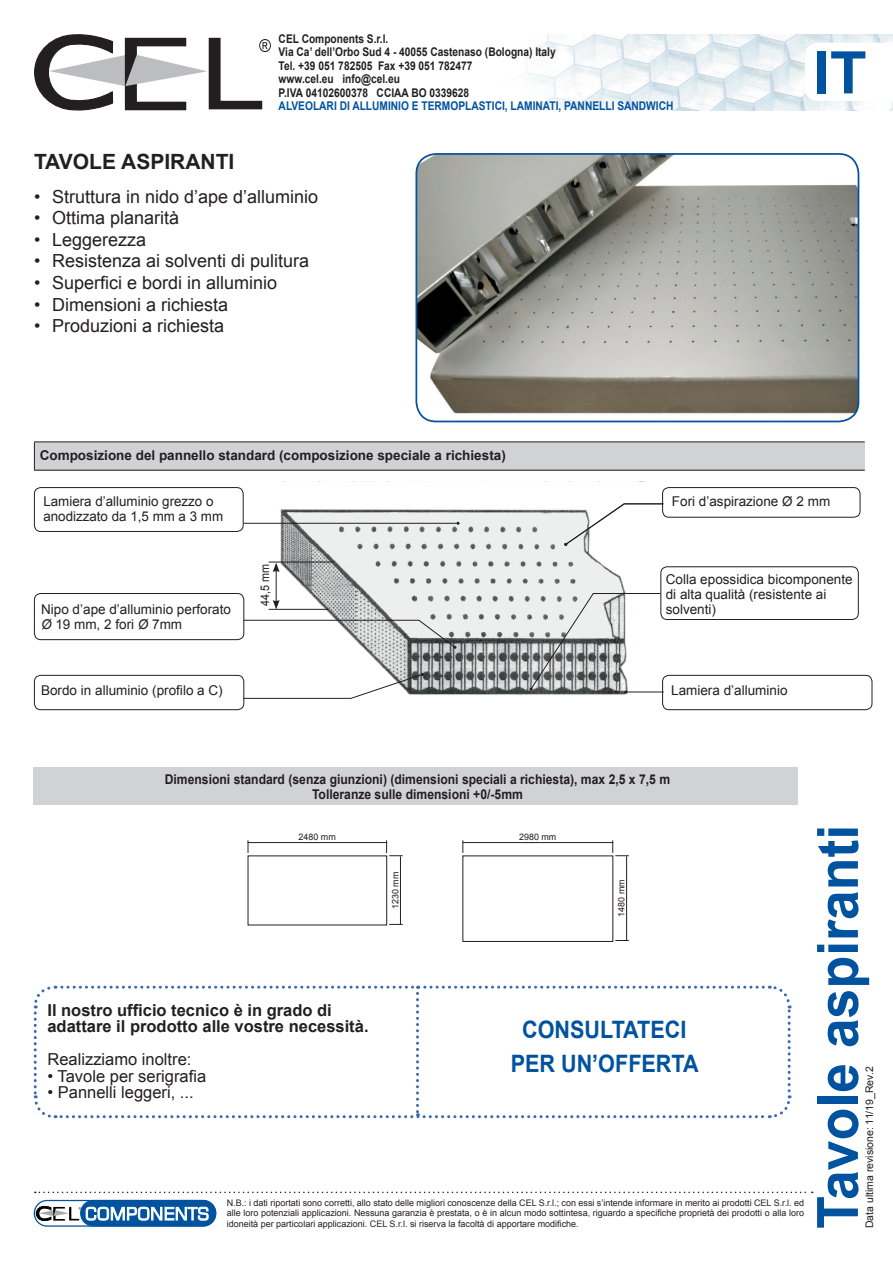
<style>
.page{position:relative;width:893px;height:1263px;background:#fff}
.page>*{position:absolute;margin:0;border:0;box-sizing:border-box;transform-origin:0 0}
.t1{font:700 58.65px "Arial";color:#0153a0}
.t2{font:700 57px "Arial";color:#0153a0;scale:.94 1}
.t3{font:700 24px/34.5px "Arial";color:#0153a0;text-align:center;scale:.9 1}
.t4{font:700 21px "Arial";color:#231f20}
.t5{font:18px "Arial";color:#231f20}
.t6{font:700 16.5px/16.5px "Arial";color:#231f20}
.t7{font:16.5px "Arial";color:#231f20}
.t8{font:13.5px/15px "Arial";color:#231f20}
.t9{font:700 13.5px/15px "Arial";color:#231f20;text-align:center;scale:.9 1}
.t10{font:700 13.5px "Arial";color:#231f20}
.t11{font:700 12px/13.5px "Arial";color:#231f20;scale:.85 1}
.t12{font:700 12px "Arial";color:#0153a0;scale:.85 1}
.t13{font:12px "Arial";color:#231f20;scale:.9 1}
.t14{font:10.5px "Arial";color:#231f20}
.t15{font:9px/10.8px "Arial";color:#231f20;text-align:justify}
.t16{font:8.85px "Arial";color:#231f20}
.s1{font-style:italic}
</style>
<div class="page">
<img style="left:524px;top:34px;width:368px;height:77px">
<svg style="left:34px;top:34px;width:237px;height:77px"></svg>
<svg style="left:35px;top:1192px;width:777px;height:1px"></svg>
<svg style="left:805px;top:43px;width:87px;height:58px"></svg>
<div style="left:34px;top:1200px;width:182px;height:27px;border:1px solid #0153a0;border-radius:13px"></div>
<div style="left:81px;top:1200px;width:135px;height:26px;background:#0153a0;border-radius:13px"></div>
<div style="left:80px;top:1200px;width:136px;height:26px;border:1px solid #0153a0;border-radius:13px"></div>
<svg style="left:36px;top:1205px;width:173px;height:16px"></svg>
<img style="left:416px;top:154px;width:442px;height:267px;border-radius:20px">
<div style="left:415px;top:153px;width:444px;height:269px;border:2px solid #0153a0;border-radius:20px"></div>
<div style="left:34px;top:767px;width:764px;height:38px;background:#d1d2d4"></div>
<img style="left:262px;top:481px;width:382px;height:214px">
<hr style="left:243px;top:523px;width:215px;height:1px;background:#231f20">
<div style="left:34px;top:442px;width:830px;height:28px;background:#d1d2d4"></div>
<svg style="left:34px;top:442px;width:1px;height:28px"></svg>
<hr style="left:34px;top:441px;width:830px;height:1px;background:#231f20">
<hr style="left:34px;top:470px;width:830px;height:1px;background:#231f20">
<div style="left:34px;top:487px;width:209px;height:45px;border:1px solid #231f20;border-radius:6px"></div>
<svg style="left:243px;top:620px;width:213px;height:29px"></svg>
<div style="left:34px;top:593px;width:210px;height:47px;border:1px solid #231f20;border-radius:6px"></div>
<div style="left:34px;top:675px;width:210px;height:35px;border:1px solid #231f20;border-radius:6px"></div>
<div style="left:662px;top:675px;width:210px;height:35px;border:1px solid #231f20;border-radius:6px"></div>
<svg style="left:243px;top:673px;width:181px;height:26px"></svg>
<svg style="left:564px;top:503px;width:98px;height:43px"></svg>
<div style="left:660px;top:566px;width:198px;height:54px;border:1px solid #231f20;border-radius:6px"></div>
<div style="left:662px;top:487px;width:198px;height:31px;border:1px solid #231f20;border-radius:6px"></div>
<hr style="left:625px;top:692px;width:38px;height:1px;background:#231f20">
<svg style="left:529px;top:593px;width:132px;height:101px"></svg>
<hr style="left:269px;top:609px;width:59px;height:1px;background:#231f20">
<hr style="left:269px;top:562px;width:65px;height:1px;background:#231f20">
<hr style="left:276px;top:570px;width:1px;height:32px;background:#231f20">
<svg style="left:273px;top:563px;width:6px;height:9px"></svg>
<svg style="left:273px;top:600px;width:6px;height:9px"></svg>
<hr style="left:248px;top:842px;width:138px;height:1px;background:#231f20">
<svg style="left:247px;top:840px;width:2px;height:13px"></svg>
<hr style="left:400px;top:857px;width:1px;height:67px;background:#231f20">
<svg style="left:386px;top:840px;width:16px;height:17px"></svg>
<svg style="left:389px;top:923px;width:13px;height:2px"></svg>
<div style="left:462px;top:855px;width:151px;height:87px;border:1px solid #231f20"></div>
<hr style="left:463px;top:842px;width:149px;height:1px;background:#231f20">
<svg style="left:462px;top:840px;width:1px;height:13px"></svg>
<hr style="left:626px;top:857px;width:1px;height:83px;background:#231f20">
<svg style="left:612px;top:840px;width:16px;height:17px"></svg>
<svg style="left:615px;top:939px;width:13px;height:2px"></svg>
<svg style="left:33px;top:985px;width:759px;height:134px"></svg>
<h3 class="t11" style="left:279px;top:32px;width:327px">CEL Components S.r.l.<br>Via Ca’ dell’Orbo Sud 4 - 40055 Castenaso (Bologna) Italy Tel. +39 051 782505 Fax +39 051 782477<br>www.cel.eu info@cel.eu<br>P.IVA 04102600378 CCIAA BO 0339628</h3>
<h3 class="t12" style="left:279px;top:99px;width:466px">ALVEOLARI DI ALLUMINIO E TERMOPLASTICI, LAMINATI, PANNELLI SANDWICH</h3>
<h3 class="t4" style="left:34px;top:150px;width:202px">TAVOLE ASPIRANTI</h3>
<h3 class="t5" style="left:34px;top:186px;width:286px">• Struttura in nido d’ape d’alluminio</h3>
<h3 class="t5" style="left:34px;top:208px;width:147px">• Ottima planarità</h3>
<h3 class="t5" style="left:34px;top:230px;width:114px">• Leggerezza</h3>
<h3 class="t5" style="left:34px;top:251px;width:277px">• Resistenza ai solventi di pulitura</h3>
<h3 class="t5" style="left:34px;top:273px;width:245px">• Superfici e bordi in alluminio</h3>
<h3 class="t5" style="left:34px;top:294px;width:196px">• Dimensioni a richiesta</h3>
<h3 class="t5" style="left:34px;top:316px;width:192px">• Produzioni a richiesta</h3>
<h3 class="t10" style="left:40px;top:448px;width:467px">Composizione del pannello standard (composizione speciale a richiesta)</h3>
<h1 class="t1" style="left:813px;top:40px;width:55px">IT</h1>
<h3 class="t8" style="left:43px;top:494px;width:181px">Lamiera d’alluminio grezzo o anodizzato da 1,5 mm a 3 mm</h3>
<h3 class="t8" style="left:41px;top:602px;width:191px">Nipo d’ape d’alluminio perforato<br><span class="s1">Ø</span> 19 mm, 2 fori <span class="s1">Ø</span> 7mm</h3>
<h3 class="t8" style="left:41px;top:683px;width:183px">Bordo in alluminio (profilo a C)</h3>
<h3 class="t13" style="left:258px;top:606px;width:48px;rotate:-90deg">44,5 mm</h3>
<h3 class="t8" style="left:672px;top:494px;width:160px">Fori d’aspirazione Ø 2 mm</h3>
<h3 class="t8" style="left:665px;top:571px;width:188px">Colla epossidica bicomponente di alta qualità (resistente ai solventi)</h3>
<h3 class="t8" style="left:671px;top:683px;width:118px">Lamiera d’alluminio</h3>
<h3 class="t9" style="left:165px;top:772px;width:563px">Dimensioni standard (senza giunzioni) (dimensioni speciali a richiesta), max 2,5 x 7,5 m<br>Tolleranze sulle dimensioni +0/-5mm</h3>
<p class="t16" style="left:298px;top:832px;width:39px">2480 mm</p>
<p class="t16" style="left:390px;top:909px;width:39px;rotate:-90deg">1230 mm</p>
<h3 class="t6" style="left:47px;top:1002px;width:322px">Il nostro ufficio tecnico è in grado di adattare il prodotto alle vostre necessità.</h3>
<h3 class="t7" style="left:47px;top:1050px;width:145px">Realizziamo inoltre:</h3>
<h3 class="t7" style="left:47px;top:1067px;width:160px">• Tavole per serigrafia</h3>
<h3 class="t7" style="left:47px;top:1083px;width:148px">• Pannelli leggeri, ...</h3>
<p class="t16" style="left:519px;top:832px;width:39px">2980 mm</p>
<p class="t16" style="left:616px;top:917px;width:39px;rotate:-90deg">1480 mm</p>
<h3 class="t3" style="left:510px;top:1012px;width:210px">CONSULTATECI<br>PER UN’OFFERTA</h3>
<p class="t15" style="left:227px;top:1197px;width:578px">N.B.: i dati riportati sono corretti, allo stato delle migliori conoscenze della CEL S.r.l.; con essi s’intende informare in merito ai prodotti CEL S.r.l. ed alle loro potenziali applicazioni. Nessuna garanzia è prestata, o è in alcun modo sottintesa, riguardo a specifiche proprietà dei prodotti o alla loro idoneità per particolari applicazioni. CEL S.r.l. si riserva la facoltà di apportare modifiche.</p>
<h2 class="t2" style="left:806px;top:1229px;width:431px;rotate:-90deg">Tavole aspiranti</h2>
<p class="t14" style="left:863px;top:1228px;width:163px;rotate:-90deg">Data ultima revisione: 11/19_Rev.2</p>
</div>
